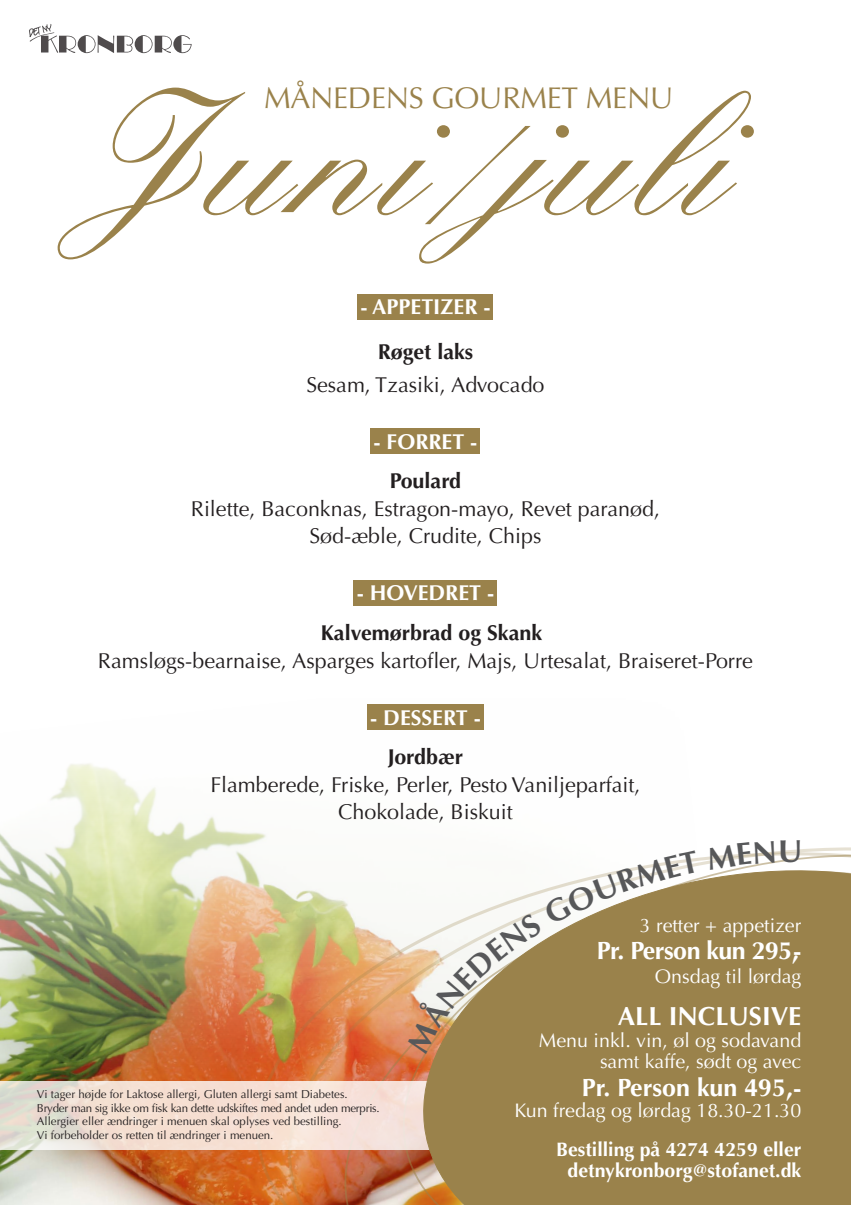
<style>
.page{position:relative;width:851px;height:1205px;background:#fff}
.page>*{position:absolute;margin:0;border:0;box-sizing:border-box;transform-origin:0 0}
.t1{font:500 173.9px "Kuenstler Script LT Std";letter-spacing:.02em;color:#9a824b;scale:1.04 1}
.t2{font:30px "Optima LT Std";letter-spacing:-.01em;color:#9a824b}
.t3{font:700 26.2px "Optima LT Std";color:#fff}
.t4{font:700 25px "Optima LT Std";letter-spacing:-.02em;color:#fff}
.t5{font:700 25px "Optima LT Std";color:#fff}
.t6{font:21.5px/27.5px "Optima LT Std";color:#231f20;text-align:center}
.t7{font:700 21.5px "Optima LT Std";color:#231f20}
.t8{font:700 21.5px "Optima LT Std";color:#fff}
.t9{font:19.65px/21.5px "Optima LT Std";color:#fff;text-align:right}
.t10{font:700 19.5px/21.5px "Optima LT Std";color:#fff;text-align:center}
.t11{font:11.5px/13.5px "Optima LT Std";color:#231f20}
.s1{font-size:133.75px}
</style>
<div class="page">
<svg style="left:29px;top:24px;width:163px;height:29px"></svg>
<img style="left:0;top:704px;width:484px;height:501px">
<div style="left:357px;top:294px;width:136px;height:26px;background:#9a824b"></div>
<div style="left:370px;top:429px;width:110px;height:25px;background:#9a824b"></div>
<div style="left:354px;top:580px;width:143px;height:25px;background:#9a824b"></div>
<div style="left:367px;top:705px;width:116px;height:25px;background:#9a824b"></div>
<img style="left:244px;top:827px;width:76px;height:378px">
<svg style="left:320px;top:824px;width:530px;height:381px"></svg>
<svg style="left:0;top:1081px;width:412px;height:68px;background:#f1dfd4"></svg>
<div style="left:412px;top:849px;width:438px;height:356px;background:#9a824b"></div>
<svg style="left:406px;top:850px;width:293px;height:204px"></svg>
<svg style="left:706px;top:840px;width:94px;height:29px"></svg>
<h2 class="t2" style="left:264px;top:81px;width:411px">MÅNEDENS GOURMET MENU</h2>
<h1 class="t1" style="left:59px;top:52px;width:645px">Juni<span class="s1">/</span>juli</h1>
<p class="t8" style="left:360px;top:295px;width:132px">- APPETIZER -</p>
<p class="t7" style="left:377px;top:339px;width:97px">Røget laks</p>
<p class="t6" style="left:306px;top:371px;width:240px">Sesam, Tzasiki, Advocado</p>
<p class="t8" style="left:373px;top:429px;width:105px">- FORRET -</p>
<p class="t7" style="left:389px;top:468px;width:73px">Poulard</p>
<p class="t6" style="left:191px;top:495px;width:470px">Rilette, Baconknas, Estragon-mayo, Revet paranød,<br>Sød-æble, Crudite, Chips</p>
<p class="t8" style="left:357px;top:580px;width:139px">- HOVEDRET -</p>
<p class="t7" style="left:321px;top:620px;width:223px">Kalvemørbrad og Skank</p>
<p class="t6" style="left:98px;top:647px;width:656px">Ramsløgs-bearnaise, Asparges kartofler, Majs, Urtesalat, Braiseret-Porre</p>
<p class="t8" style="left:370px;top:705px;width:112px">- DESSERT -</p>
<p class="t7" style="left:387px;top:744px;width:77px">Jordbær</p>
<p class="t6" style="left:210px;top:771px;width:431px">Flamberede, Friske, Perler, Pesto Vaniljeparfait,<br>Chokolade, Biskuit</p>
<p class="t11" style="left:37px;top:1088px;width:344px">Vi tager højde for Laktose allergi, Gluten allergi samt Diabetes.<br>Bryder man sig ikke om fisk kan dette udskiftes med andet uden merpris.<br>Allergier eller ændringer i menuen skal oplyses ved bestilling.<br>Vi forbeholder os retten til ændringer i menuen.</p>
<p class="t9" style="left:639px;top:914px;width:163px">3 retter + appetizer</p>
<p class="t4" style="left:596px;top:936px;width:206px">Pr. Person kun 295,-</p>
<p class="t9" style="left:654px;top:966px;width:148px">Onsdag til lørdag</p>
<p class="t3" style="left:617px;top:1001px;width:185px">ALL INCLUSIVE</p>
<p class="t9" style="left:539px;top:1030px;width:264px">Menu inkl. vin, øl og sodavand samt kaffe, sødt og avec</p>
<p class="t5" style="left:581px;top:1072px;width:221px">Pr. Person kun 495,-</p>
<p class="t9" style="left:514px;top:1100px;width:288px">Kun fredag og lørdag 18.30-21.30</p>
<p class="t10" style="left:556px;top:1138px;width:246px">Bestilling på 4274 4259 eller detnykronborg@stofanet.dk</p>
</div>
